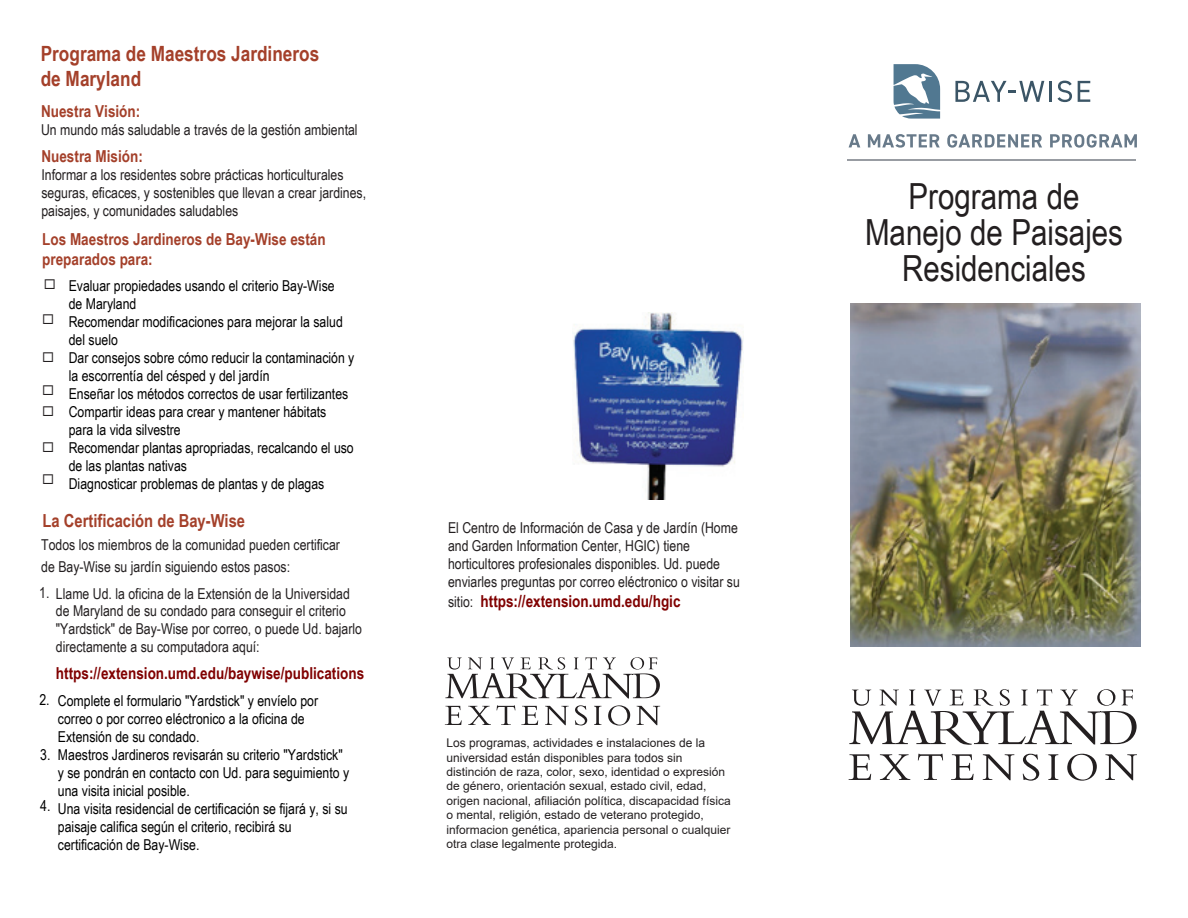
<style>
.page{position:relative;width:1188px;height:918px;background:#fff}
.page>*{position:absolute;margin:0;border:0;box-sizing:border-box;transform-origin:0 0}
.t1{font:36px/35.8px "Arial Narrow";color:#231f20;text-align:center}
.t2{font:700 21px/25.2px "Arial Narrow";color:#a4402a}
.t3{font:700 18px "Arial Narrow";color:#a4402a}
.t4{font:700 16.5px "Arial Narrow";color:#800000}
.t5{font:700 16.5px/19.8px "Arial Narrow";color:#a4402a}
.t6{font:15px/18px "Arial Narrow";color:#000}
.t7{font:15px/18px "Arial Narrow";color:#231f20}
.t8{font:12px/14.4px "Arial";color:#231f20}
.s1{font-weight:400;font-size:15px;color:#231f20}
</style>
<div class="page">
<img style="left:851px;top:304px;width:289px;height:342px">
<svg style="left:894px;top:64px;width:46px;height:55px"></svg>
<svg style="left:955px;top:81px;width:89px;height:21px"></svg>
<hr style="left:1049px;top:81px;width:3px;height:21px;background:#3b5566">
<svg style="left:1058px;top:81px;width:14px;height:21px"></svg>
<svg style="left:1078px;top:81px;width:12px;height:21px"></svg>
<svg style="left:849px;top:689px;width:288px;height:56px"></svg>
<svg style="left:849px;top:754px;width:22px;height:26px"></svg>
<svg style="left:880px;top:754px;width:30px;height:26px"></svg>
<svg style="left:918px;top:754px;width:25px;height:26px"></svg>
<svg style="left:951px;top:754px;width:23px;height:26px"></svg>
<svg style="left:983px;top:754px;width:31px;height:26px"></svg>
<svg style="left:1023px;top:754px;width:16px;height:27px"></svg>
<svg style="left:1048px;top:754px;width:10px;height:26px"></svg>
<svg style="left:1067px;top:754px;width:30px;height:27px"></svg>
<svg style="left:1105px;top:754px;width:32px;height:26px"></svg>
<hr style="left:848px;top:160px;width:288px;height:1px;background:#989ca2">
<svg style="left:849px;top:134px;width:11px;height:13px"></svg>
<svg style="left:868px;top:134px;width:72px;height:14px"></svg>
<svg style="left:947px;top:134px;width:95px;height:14px"></svg>
<svg style="left:1050px;top:134px;width:87px;height:14px"></svg>
<svg style="left:445px;top:657px;width:215px;height:42px"></svg>
<svg style="left:445px;top:706px;width:17px;height:19px"></svg>
<svg style="left:468px;top:706px;width:23px;height:19px"></svg>
<svg style="left:497px;top:705px;width:18px;height:20px"></svg>
<svg style="left:521px;top:706px;width:17px;height:19px"></svg>
<svg style="left:545px;top:706px;width:24px;height:19px"></svg>
<svg style="left:575px;top:705px;width:12px;height:20px"></svg>
<svg style="left:594px;top:706px;width:7px;height:19px"></svg>
<svg style="left:608px;top:705px;width:22px;height:20px"></svg>
<svg style="left:637px;top:706px;width:23px;height:19px"></svg>
<img style="left:572px;top:313px;width:172px;height:186px">
<p class="t2" style="left:41px;top:40px;width:280px">Programa de Maestros Jardineros de Maryland</p>
<p class="t5" style="left:41px;top:100px;width:101px">Nuestra Visión:</p>
<p class="t7" style="left:41px;top:120px;width:318px">Un mundo más saludable a través de la gestión ambiental</p>
<p class="t5" style="left:41px;top:146px;width:103px">Nuestra Misión:</p>
<p class="t7" style="left:41px;top:166px;width:326px">Informar a los residentes sobre prácticas horticulturales seguras, eficaces, y sostenibles que llevan a crear jardines, paisajes, y comunidades saludables</p>
<p class="t5" style="left:42px;top:229px;width:285px">Los Maestros Jardineros de Bay-Wise están preparados para:</p>
<p class="t6" style="left:69px;top:276px;width:287px">Evaluar propiedades usando el criterio Bay-Wise<br>de Maryland<br>Recomendar modificaciones para mejorar la salud del suelo<br>Dar consejos sobre cómo reducir la contaminación y la escorrentía del césped y del jardín<br>Enseñar los métodos correctos de usar fertilizantes Compartir ideas para crear y mantener hábitats para la vida silvestre<br>Recomendar plantas apropriadas, recalcando el uso de las plantas nativas<br>Diagnosticar problemas de plantas y de plagas</p>
<p class="t3" style="left:43px;top:507px;width:204px">La Certificación de Bay-Wise</p>
<p class="t7" style="left:41px;top:534px;width:300px;line-height:21.9px">Todos los miembros de la comunidad pueden certificar de Bay-Wise su jardín siguiendo estos pasos:</p>
<p class="t7" style="left:56px;top:584px;width:308px;text-indent:-17px">1. Llame Ud. la oficina de la Extensión de la Universidad de Maryland de su condado para conseguir el criterio "Yardstick" de Bay-Wise por correo, o puede Ud. bajarlo directamente a su computadora aquí:</p>
<p class="t4" style="left:56px;top:661px;width:310px">https://extension.umd.edu/baywise/publications</p>
<p class="t6" style="left:58px;top:691px;width:293px;text-indent:-19px">2. Complete el formulario "Yardstick" y envíelo por correo o por correo eléctronico a la oficina de Extensión de su condado.<br>Maestros Jardineros revisarán su criterio "Yardstick" y se pondrán en contacto con Ud. para seguimiento y una visita inicial posible.<br>Una visita residencial de certificación se fijará y, si su paisaje califica según el criterio, recibirá su certificación de Bay-Wise.</p>
<p class="t6" style="left:40px;top:745px;width:12px">3.</p>
<p class="t6" style="left:40px;top:796px;width:12px">4.</p>
<p class="t7" style="left:448px;top:519px;width:293px">El Centro de Información de Casa y de Jardín (Home and Garden Information Center, HGIC) tiene horticultores profesionales disponibles. Ud. puede enviarles preguntas por correo eléctronico o visitar su</p>
<p class="t4" style="left:448px;top:588px;width:234px"><span class="s1">sitio:</span> https://extension.umd.edu/hgic</p>
<p class="t8" style="left:446px;top:736px;width:286px">Los programas, actividades e instalaciones de la universidad están disponibles para todos sin distinción de raza, color, sexo, identidad o expresión de género, orientación sexual, estado civil, edad, origen nacional, afiliación política, discapacidad física o mental, religión, estado de veterano protegido, informacion genética, apariencia personal o cualquier otra clase legalmente protegida.</p>
<p class="t1" style="left:865px;top:177px;width:260px">Programa de<br>Manejo de Paisajes<br>Residenciales</p>
</div>
